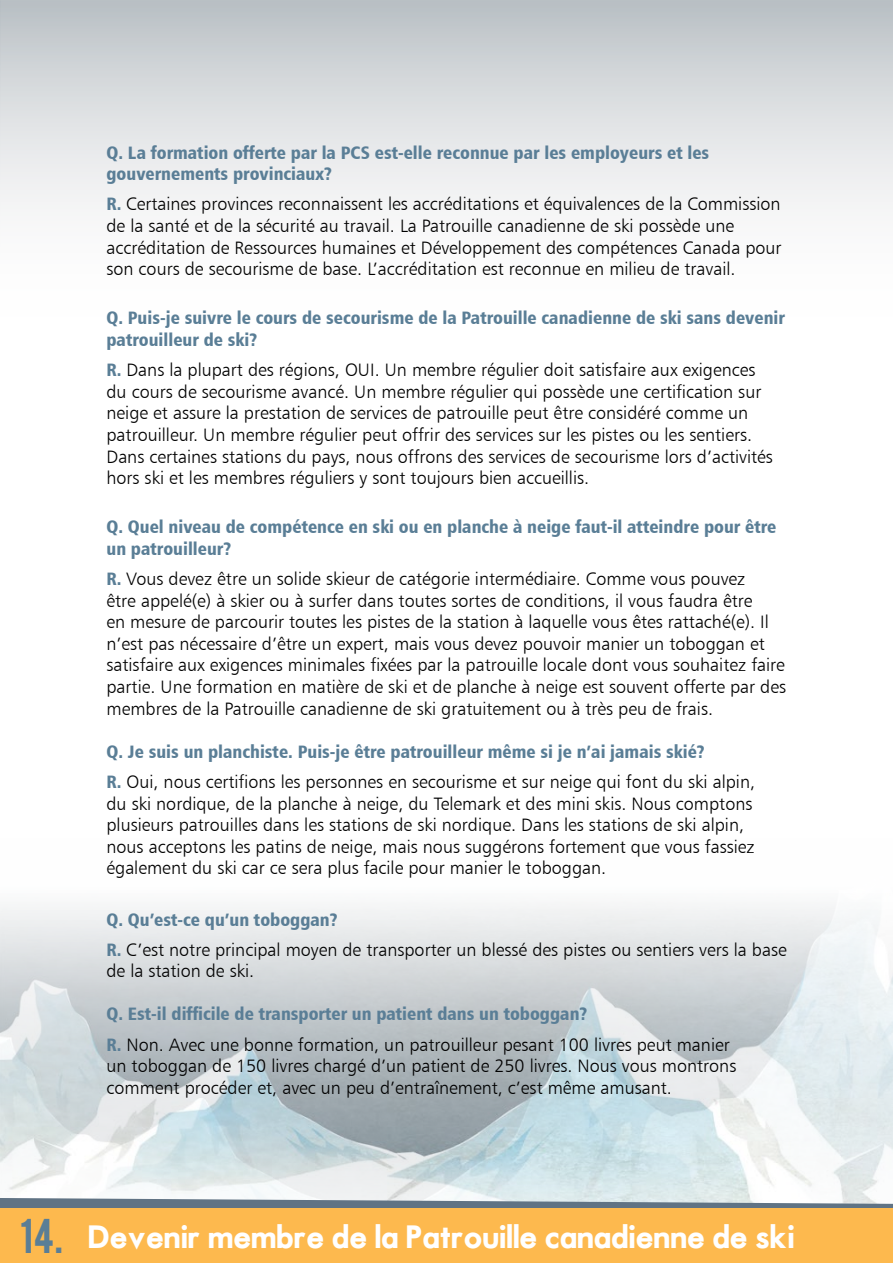
<style>
.page{position:relative;width:893px;height:1263px;background:#fff}
.page>*{position:absolute;margin:0;border:0;box-sizing:border-box;transform-origin:0 0}
.t1{font:38.25px "Bebas";color:#5a7e96}
.t2{font:30.75px "Motor Oil 1937 M54 Regular";color:#fff}
.t3{font:18px/21.6px "Humanist 777 BT Light B";color:#000}
.t4{font:18px/21.6px "Humanist 777 BT Black Condensed B";color:#5a7e96}
.s1{font-family:"Humanist 777 BT Black Condensed B";color:#5a7e96}
</style>
<div class="page">
<img style="left:0;top:904px;width:893px;height:294px">
<svg style="left:0;top:1198px;width:893px;height:11px;background:#939b9c"></svg>
<div style="left:0;top:1209px;width:893px;height:54px;background:#fdb94e"></div>
<p class="t4" style="left:106px;top:141px;width:604px">Q. La formation offerte par la PCS est-elle reconnue par les employeurs et les gouvernements provinciaux?</p>
<p class="t3" style="left:106px;top:193px;width:677px"><span class="s1">R.</span> Certaines provinces reconnaissent les accréditations et équivalences de la Commission de la santé et de la sécurité au travail. La Patrouille canadienne de ski possède une accréditation de Ressources humaines et Développement des compétences Canada pour son cours de secourisme de base. L’accréditation est reconnue en milieu de travail.</p>
<p class="t4" style="left:106px;top:307px;width:680px">Q. Puis-je suivre le cours de secourisme de la Patrouille canadienne de ski sans devenir patrouilleur de ski?</p>
<p class="t3" style="left:106px;top:359px;width:668px"><span class="s1">R.</span> Dans la plupart des régions, OUI. Un membre régulier doit satisfaire aux exigences du cours de secourisme avancé. Un membre régulier qui possède une certification sur neige et assure la prestation de services de patrouille peut être considéré comme un patrouilleur. Un membre régulier peut offrir des services sur les pistes ou les sentiers.<br>Dans certaines stations du pays, nous offrons des services de secourisme lors d’activités hors ski et les membres réguliers y sont toujours bien accueillis.</p>
<p class="t4" style="left:106px;top:516px;width:671px">Q. Quel niveau de compétence en ski ou en planche à neige faut-il atteindre pour être un patrouilleur?</p>
<p class="t3" style="left:106px;top:568px;width:681px"><span class="s1">R.</span> Vous devez être un solide skieur de catégorie intermédiaire. Comme vous pouvez<br>être appelé(e) à skier ou à surfer dans toutes sortes de conditions, il vous faudra être<br>en mesure de parcourir toutes les pistes de la station à laquelle vous êtes rattaché(e). Il n’est pas nécessaire d’être un expert, mais vous devez pouvoir manier un toboggan et satisfaire aux exigences minimales fixées par la patrouille locale dont vous souhaitez faire partie. Une formation en matière de ski et de planche à neige est souvent offerte par des membres de la Patrouille canadienne de ski gratuitement ou à très peu de frais.</p>
<p class="t4" style="left:106px;top:740px;width:600px">Q. Je suis un planchiste. Puis-je être patrouilleur même si je n’ai jamais skié?</p>
<p class="t3" style="left:106px;top:771px;width:650px"><span class="s1">R.</span> Oui, nous certifions les personnes en secourisme et sur neige qui font du ski alpin, du ski nordique, de la planche à neige, du Telemark et des mini skis. Nous comptons plusieurs patrouilles dans les stations de ski nordique. Dans les stations de ski alpin, nous acceptons les patins de neige, mais nous suggérons fortement que vous fassiez également du ski car ce sera plus facile pour manier le toboggan.</p>
<p class="t4" style="left:106px;top:908px;width:233px">Q. Qu’est-ce qu’un toboggan?</p>
<p class="t3" style="left:106px;top:938px;width:682px"><span class="s1">R.</span> C’est notre principal moyen de transporter un blessé des pistes ou sentiers vers la base de la station de ski.</p>
<p class="t4" style="left:106px;top:1003px;width:483px">Q. Est-il difficile de transporter un patient dans un toboggan?</p>
<p class="t3" style="left:106px;top:1033px;width:631px"><span class="s1">R.</span> Non. Avec une bonne formation, un patrouilleur pesant 100 livres peut manier un toboggan de 150 livres chargé d’un patient de 250 livres. Nous vous montrons comment procéder et, avec un peu d’entraînement, c’est même amusant.</p>
<h1 class="t1" style="left:20px;top:1208px;width:45px">14.</h1>
<h2 class="t2" style="left:88px;top:1223px;width:708px">Devenir membre de la Patrouille canadienne de ski</h2>
</div>
